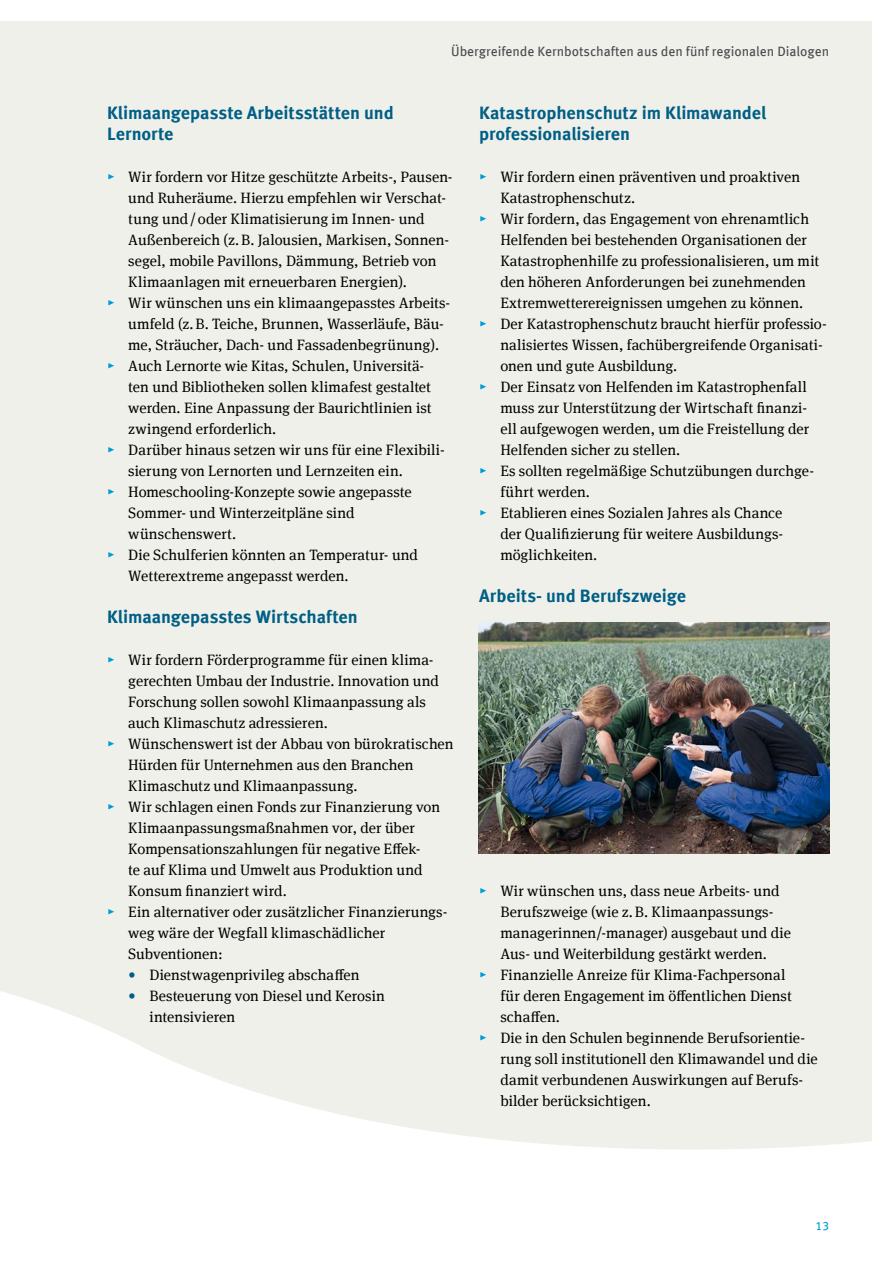
<style>
.page{position:relative;width:893px;height:1263px;background:#fff}
.page>*{position:absolute;margin:0;border:0;box-sizing:border-box;transform-origin:0 0}
.Innenseiten_H3_Headline{font:700 18px/21px "Meta Offc";letter-spacing:-.005em;color:#005f85}
.t1{font:15px/21px "Meta Serif Offc";letter-spacing:.005em;color:#000}
.t2{font:13.5px "Meta Offc";color:#4b4b4d}
.t3{font:12px "Meta Offc";color:#009bd4}
.s1{color:#009bd4}
.s2{color:#005f85}
</style>
<div class="page">
<div style="left:0;top:21px;width:872px;height:1221px;background:#f0f0eb"></div>
<svg style="left:0;top:991px;width:872px;height:251px;fill:#fff"></svg>
<img style="left:478px;top:623px;width:351px;height:231px">
<p class="t2" style="left:451px;top:44px;width:380px">Übergreifende Kernbotschaften aus den fünf regionalen Dialogen</p>
<h3 class="Innenseiten_H3_Headline" style="left:107px;top:102px;width:288px">Klimaangepasste Arbeitsstätten und<br>Lernorte</h3>
<p class="t1" style="left:128px;top:166px;width:326px;text-indent:-21px"><span class="s1">▸</span> Wir fordern vor Hitze geschützte Arbeits-, Pausen&shy;und Ruheräume. Hierzu empfehlen wir Verschat&shy;tung und/oder Klimatisierung im Innen- und Außenbereich (z.B. Jalousien, Markisen, Sonnen&shy;segel, mobile Pavillons, Dämmung, Betrieb von Klimaanlagen mit erneuerbaren Energien).</p>
<p class="t1" style="left:128px;top:292px;width:323px;text-indent:-21px"><span class="s1">▸</span> Wir wünschen uns ein klimaangepasstes Arbeits&shy;umfeld (z.B. Teiche, Brunnen, Wasserläufe, Bäu&shy;me, Sträucher, Dach- und Fassadenbegrünung).</p>
<p class="t1" style="left:128px;top:355px;width:305px;text-indent:-21px"><span class="s1">▸</span> Auch Lernorte wie Kitas, Schulen, Universitä&shy;ten und Bibliotheken sollen klimafest gestaltet werden. Eine Anpassung der Baurichtlinien ist zwingend erforderlich.</p>
<p class="t1" style="left:128px;top:439px;width:318px;text-indent:-21px"><span class="s1">▸</span> Darüber hinaus setzen wir uns für eine Flexibili&shy;sierung von Lernorten und Lernzeiten ein.</p>
<p class="t1" style="left:128px;top:481px;width:285px;text-indent:-21px"><span class="s1">▸</span> Homeschooling-Konzepte sowie angepasste<br>Sommer- und Winterzeitpläne sind wünschenswert.</p>
<p class="t1" style="left:128px;top:544px;width:291px;text-indent:-21px"><span class="s1">▸</span> Die Schulferien könnten an Temperatur- und<br>Wetterextreme angepasst werden.</p>
<h3 class="Innenseiten_H3_Headline" style="left:107px;top:606px;width:252px">Klimaangepasstes Wirtschaften</h3>
<p class="t1" style="left:128px;top:649px;width:312px;text-indent:-21px"><span class="s1">▸</span> Wir fordern Förderprogramme für einen klima&shy;gerechten Umbau der Industrie. Innovation und Forschung sollen sowohl Klimaanpassung als auch Klimaschutz adressieren.</p>
<p class="t1" style="left:128px;top:733px;width:327px;text-indent:-21px"><span class="s1">▸</span> Wünschenswert ist der Abbau von bürokratischen<br>Hürden für Unternehmen aus den Branchen<br>Klimaschutz und Klimaanpassung.</p>
<p class="t1" style="left:128px;top:796px;width:313px;text-indent:-21px"><span class="s1">▸</span> Wir schlagen einen Fonds zur Finanzierung von Klimaanpassungsmaßnahmen vor, der über Kompensationszahlungen für negative Effek-<br>te auf Klima und Umwelt aus Produktion und Konsum finanziert wird.</p>
<p class="t1" style="left:128px;top:901px;width:319px;text-indent:-21px"><span class="s1">▸</span> Ein alternativer oder zusätzlicher Finanzierungs&shy;weg wäre der Wegfall klimaschädlicher<br>Subventionen:</p>
<p class="t1" style="left:128px;top:964px;width:233px"><span class="s2">•</span> Dienstwagenprivileg abschaffen</p>
<p class="t1" style="left:150px;top:985px;width:237px;text-indent:-21px"><span class="s2">•</span> Besteuerung von Diesel und Kerosin intensivieren</p>
<h3 class="Innenseiten_H3_Headline" style="left:479px;top:102px;width:289px">Katastrophenschutz im Klimawandel professionalisieren</h3>
<p class="t1" style="left:500px;top:166px;width:301px;text-indent:-21px"><span class="s1">▸</span> Wir fordern einen präventiven und proaktiven<br>Katastrophenschutz.</p>
<p class="t1" style="left:500px;top:208px;width:320px;text-indent:-21px"><span class="s1">▸</span> Wir fordern, das Engagement von ehrenamtlich Helfenden bei bestehenden Organisationen der Katastrophenhilfe zu professionalisieren, um mit den höheren Anforderungen bei zunehmenden Extremwetterereignissen umgehen zu können.</p>
<p class="t1" style="left:500px;top:313px;width:328px;text-indent:-21px"><span class="s1">▸</span> Der Katastrophenschutz braucht hierfür professio&shy;nalisiertes Wissen, fachübergreifende Organisati&shy;onen und gute Ausbildung.</p>
<p class="t1" style="left:500px;top:376px;width:310px;text-indent:-21px"><span class="s1">▸</span> Der Einsatz von Helfenden im Katastrophenfall muss zur Unterstützung der Wirtschaft finanzi&shy;ell aufgewogen werden, um die Freistellung der Helfenden sicher zu stellen.</p>
<p class="t1" style="left:500px;top:460px;width:315px;text-indent:-21px"><span class="s1">▸</span> Es sollten regelmäßige Schutzübungen durchge&shy;führt werden.</p>
<p class="t1" style="left:500px;top:502px;width:283px;text-align:justify;text-indent:-21px"><span class="s1">▸</span> Etablieren eines Sozialen Jahres als Chance der Qualifizierung für weitere Ausbildungs&shy;möglichkeiten.</p>
<h3 class="Innenseiten_H3_Headline" style="left:479px;top:585px;width:209px">Arbeits- und Berufszweige</h3>
<p class="t1" style="left:500px;top:880px;width:292px;text-indent:-21px"><span class="s1">▸</span> Wir wünschen uns, dass neue Arbeits- und Berufszweige (wie z.B. Klimaanpassungs&shy;managerinnen/-manager) ausgebaut und die Aus- und Weiterbildung gestärkt werden.</p>
<p class="t1" style="left:500px;top:964px;width:293px;text-indent:-21px"><span class="s1">▸</span> Finanzielle Anreize für Klima-Fachpersonal für deren Engagement im öffentlichen Dienst schaffen.</p>
<p class="t1" style="left:500px;top:1027px;width:319px;text-indent:-21px"><span class="s1">▸</span> Die in den Schulen beginnende Berufsorientie&shy;rung soll institutionell den Klimawandel und die damit verbundenen Auswirkungen auf Berufs&shy;bilder berücksichtigen.</p>
<p class="t3" style="left:815px;top:1218px;width:15px">13</p>
</div>
